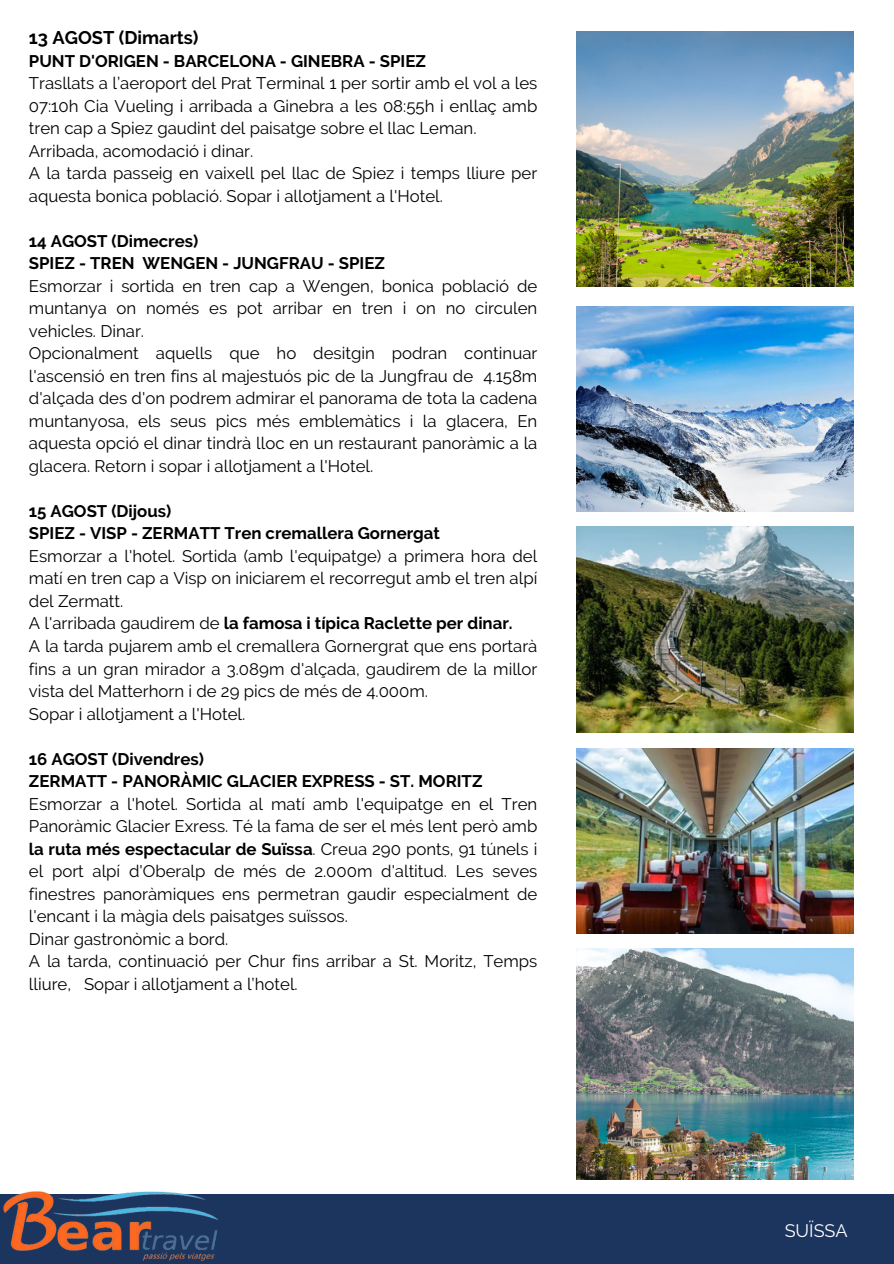
<style>
.page{position:relative;width:894px;height:1264px;background:#fff}
.page>*{position:absolute;margin:0;border:0;box-sizing:border-box;transform-origin:0 0}
.t1{font:700 18.3px "Raleway";color:#000}
.t2{font:18px "Raleway";color:#fff}
.t3{font:16.8px/22.5px "Raleway";color:#000}
.t4{font:700 16.8px/22.5px "Raleway";color:#000}
.s1{font-weight:700}
</style>
<div class="page">
<div style="left:0;top:1193px;width:893px;height:70px;background:#1c355e"></div>
<img style="left:576px;top:31px;width:277px;height:255px">
<img style="left:576px;top:306px;width:277px;height:205px">
<img style="left:576px;top:948px;width:277px;height:231px">
<img style="left:576px;top:527px;width:277px;height:205px">
<img style="left:576px;top:748px;width:277px;height:185px">
<img style="left:0;top:1191px;width:226px;height:70px">
<p class="t1" style="left:29px;top:27px;width:171px">13 AGOST (Dimarts)</p>
<p class="t4" style="left:29px;top:50px;width:398px">PUNT D'ORIGEN - BARCELONA - GINEBRA - SPIEZ</p>
<p class="t3" style="left:29px;top:72px;width:510px">Trasllats a l’aeroport del Prat Terminal 1 per sortir amb el vol a les 07:10h Cia Vueling i arribada a Ginebra a les 08:55h i enllaç amb tren cap a Spiez gaudint del paisatge sobre el llac Leman.<br>Arribada, acomodació i dinar.<br>A la tarda passeig en vaixell pel llac de Spiez i temps lliure per aquesta bonica població. Sopar i allotjament a l'Hotel.</p>
<p class="t4" style="left:29px;top:230px;width:357px">14 AGOST (Dimecres)<br>SPIEZ - TREN WENGEN - JUNGFRAU - SPIEZ</p>
<p class="t3" style="left:29px;top:274px;width:510px">Esmorzar i sortida en tren cap a Wengen, bonica població de muntanya on només es pot arribar en tren i on no circulen vehicles. Dinar.<br>Opcionalment aquells que ho desitgin podran continuar l'ascensió en tren fins al majestuós pic de la Jungfrau de 4.158m d'alçada des d'on podrem admirar el panorama de tota la cadena muntanyosa, els seus pics més emblemàtics i la glacera, En aquesta opció el dinar tindrà lloc en un restaurant panoràmic a la glacera. Retorn i sopar i allotjament a l'Hotel.</p>
<p class="t4" style="left:29px;top:500px;width:412px">15 AGOST (Dijous)<br>SPIEZ - VISP - ZERMATT Tren cremallera Gornergat</p>
<p class="t3" style="left:29px;top:544px;width:510px">Esmorzar a l'hotel. Sortida (amb l'equipatge) a primera hora del matí en tren cap a Visp on iniciarem el recorregut amb el tren alpí del Zermatt.<br>A l'arribada gaudirem de <span class="s1">la famosa i típica Raclette per dinar.<br></span>A la tarda pujarem amb el cremallera Gornergrat que ens portarà fins a un gran mirador a 3.089m d'alçada, gaudirem de la millor vista del Matterhorn i de 29 pics de més de 4.000m.<br>Sopar i allotjament a l'Hotel.</p>
<p class="t4" style="left:29px;top:747px;width:455px">16 AGOST (Divendres)<br>ZERMATT - PANORÀMIC GLACIER EXPRESS - ST. MORITZ</p>
<p class="t3" style="left:29px;top:792px;width:510px">Esmorzar a l'hotel. Sortida al matí amb l'equipatge en el Tren Panoràmic Glacier Exress. Té la fama de ser el més lent però amb <span class="s1">la ruta més espectacular de Suïssa</span>. Creua 290 ponts, 91 túnels i el port alpí d'Oberalp de més de 2.000m d'altitud. Les seves finestres panoràmiques ens permetran gaudir especialment de l'encant i la màgia dels paisatges suïssos.<br>Dinar gastronòmic a bord.<br>A la tarda, continuació per Chur fins arribar a St. Moritz, Temps lliure, Sopar i allotjament a l’hotel.</p>
<p class="t2" style="left:784px;top:1220px;width:64px">SUÏSSA</p>
</div>
